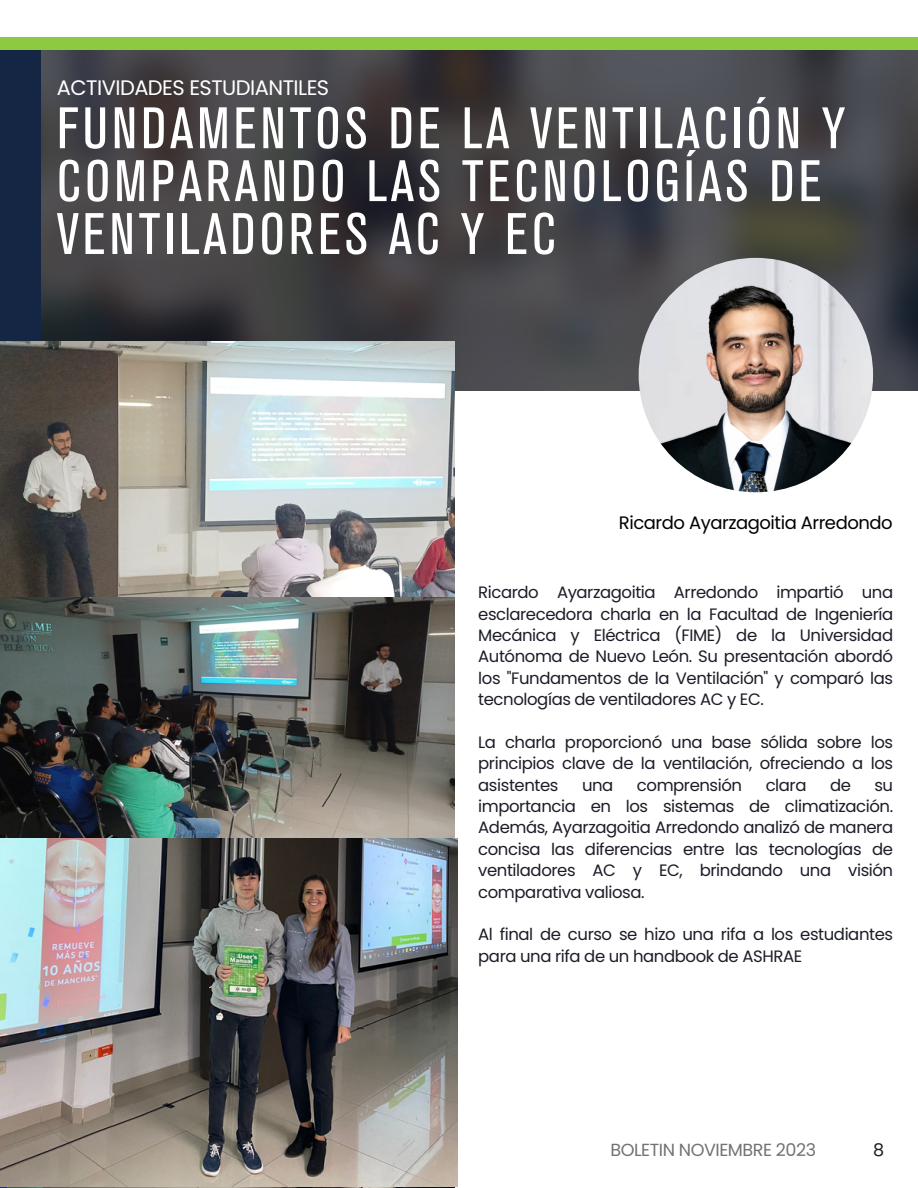
<style>
.page{position:relative;width:918px;height:1188px;background:#fff}
.page>*{position:absolute;margin:0;border:0;box-sizing:border-box;transform-origin:0 0}
.t1{font:condensed 57.9px/52.8px "Akzidenz Grotesk BE";letter-spacing:.07em;color:#fff}
.t2{font:21px "Poppins";letter-spacing:-.025em;color:#fff}
.t3{font:18px "Poppins";letter-spacing:-.025em;color:#000}
.t4{font:17.55px "Poppins";letter-spacing:-.025em;color:#737373}
.t5{font:17.55px "Poppins";color:#1b1d27}
.t6{font:16.5px/21.3px "Poppins";letter-spacing:-.025em;color:#1b1d27;text-align:justify}
</style>
<div class="page">
<svg style="left:0;top:49px;width:918px;height:342px;background:#404044"></svg>
<div style="left:0;top:37px;width:918px;height:12px;background:#8dca42"></div>
<img style="left:639px;top:258px;width:234px;height:234px;border-radius:50%">
<img style="left:0;top:342px;width:454px;height:496px">
<img style="left:0;top:838px;width:458px;height:349px">
<p class="t2" style="left:57px;top:73px;width:274px">ACTIVIDADES ESTUDIANTILES</p>
<p class="t1" style="left:57px;top:106px;width:790px">FUNDAMENTOS DE LA VENTILACIÓN Y<br>COMPARANDO LAS TECNOLOGÍAS DE<br>VENTILADORES AC Y EC</p>
<p class="t3" style="left:619px;top:510px;width:275px">Ricardo Ayarzagoitia Arredondo</p>
<p class="t6" style="left:478px;top:582px;width:416px">Ricardo Ayarzagoitia Arredondo impartió una esclarecedora charla en la Facultad de Ingeniería Mecánica y Eléctrica (FIME) de la Universidad Autónoma de Nuevo León. Su presentación abordó los "Fundamentos de la Ventilación" y comparó las tecnologías de ventiladores AC y EC.</p>
<p class="t6" style="left:478px;top:732px;width:416px">La charla proporcionó una base sólida sobre los principios clave de la ventilación, ofreciendo a los asistentes</p>
<p class="t6" style="left:582px;top:774px;width:33px">una</p>
<p class="t6" style="left:637px;top:774px;width:107px">comprensión</p>
<p class="t6" style="left:766px;top:774px;width:42px">clara</p>
<p class="t6" style="left:830px;top:774px;width:22px">de</p>
<p class="t6" style="left:478px;top:774px;width:416px;text-indent:396px">su importancia en los sistemas de climatización.<br>Además, Ayarzagoitia Arredondo analizó de manera concisa las diferencias entre las tecnologías de ventiladores AC y EC, brindando una visión comparativa valiosa.</p>
<p class="t6" style="left:478px;top:924px;width:416px">Al final de curso se hizo una rifa a los estudiantes para una rifa de un handbook de ASHRAE</p>
<p class="t4" style="left:610px;top:1138px;width:207px">BOLETIN NOVIEMBRE 2023</p>
<p class="t5" style="left:873px;top:1138px;width:13px">8</p>
</div>
